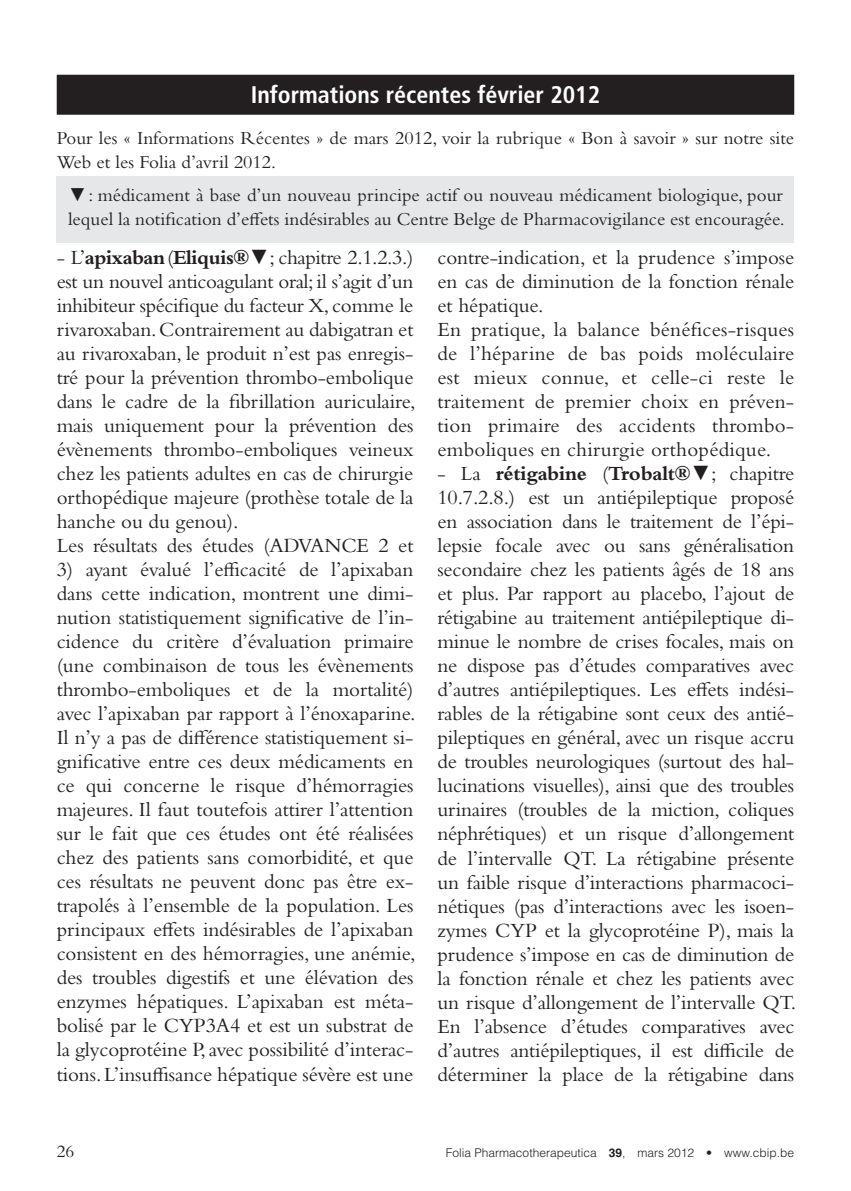
<style>
.page{position:relative;width:851px;height:1191px;background:#fff}
.page>*{position:absolute;margin:0;border:0;box-sizing:border-box;transform-origin:0 0}
.t1{font:700 condensed 24px "Frutiger LT Std";color:#fff}
.t2{font:21px/24px "Bembo Std";letter-spacing:-.005em;color:#231f20}
.t3{font:19px/24px "Bembo Std";color:#231f20}
.t4{font:18px "Bembo Std";color:#231f20}
.t5{font:300 12px "Helvetica LT Std";color:#231f20}
.s1{font-family:"Arial"}
.s2{font-weight:700}
</style>
<div class="page">
<div style="left:57px;top:75px;width:737px;height:40px;background:#231f20"></div>
<div style="left:57px;top:176px;width:737px;height:67px;background:#e6e7e9"></div>
<p class="t1" style="left:251px;top:80px;width:351px">Informations récentes février 2012</p>
<p class="t3" style="left:57px;top:126px;width:738px">Pour les « Informations Récentes » de mars 2012, voir la rubrique « Bon à savoir » sur notre site<br>Web et les Folia d’avril 2012.</p>
<p class="t3" style="left:68px;top:183px;width:718px"><span class="s1">▼</span>: médicament à base d’un nouveau principe actif ou nouveau médicament biologique, pour lequel la notification d’effets indésirables au Centre Belge de Pharmacovigilance est encouragée.</p>
<p class="t2" style="left:57px;top:245px;width:360px">- L’<span class="s2">apixaban</span>(<span class="s2">Eliquis®</span><span class="s1">▼</span>; chapitre 2.1.2.3.) est un nouvel anticoagulant oral; il s’agit d’un inhibiteur spécifique du facteur X, comme le rivaroxaban. Contrairement au dabigatran et au rivaroxaban, le produit n’est pas enregis&shy;tré pour la prévention thrombo-embolique dans le cadre de la fibrillation auriculaire, mais uniquement pour la prévention des évènements thrombo-emboliques veineux chez les patients adultes en cas de chirurgie orthopédique majeure (prothèse totale de la hanche ou du genou).<br>Les résultats des études (ADVANCE 2 et</p>
<p class="t2" style="left:57px;top:557px;width:360px;text-align:justify">3) ayant évalué l’efficacité de l’apixaban dans cette indication, montrent une dimi&shy;nution statistiquement significative de l’in&shy;cidence du critère d’évaluation primaire (une combinaison de tous les évènements thrombo-emboliques et de la mortalité) avec l’apixaban par rapport à l’énoxaparine.<br>Il n’y a pas de différence statistiquement si&shy;gnificative entre ces deux médicaments en ce qui concerne le risque d’hémorragies majeures. Il faut toutefois attirer l’attention sur le fait que ces études ont été réalisées chez des patients sans comorbidité, et que ces résultats ne peuvent donc pas être ex&shy;trapolés à l’ensemble de la population. Les principaux effets indésirables de l’apixaban consistent en des hémorragies, une anémie, des troubles digestifs et une élévation des enzymes hépatiques. L’apixaban est méta&shy;bolisé par le CYP3A4 et est un substrat de la glycoprotéine P, avec possibilité d’interac&shy;tions. L’insuffisance hépatique sévère est une</p>
<p class="t2" style="left:437px;top:245px;width:358px">contre-indication, et la prudence s’impose en cas de diminution de la fonction rénale et hépatique.<br>En pratique, la balance bénéfices-risques de l’héparine de bas poids moléculaire est mieux connue, et celle-ci reste le traitement de premier choix en préven&shy;tion primaire des accidents thrombo&shy;emboliques en chirurgie orthopédique.</p>
<p class="t2" style="left:437px;top:461px;width:360px;text-align:justify">- La <span class="s2">rétigabine</span> (<span class="s2">Trobalt®</span><span class="s1">▼</span>; chapitre 10.7.2.8.) est un antiépileptique proposé en association dans le traitement de l’épi&shy;lepsie focale avec ou sans généralisation secondaire chez les patients âgés de 18 ans et plus. Par rapport au placebo, l’ajout de rétigabine au traitement antiépileptique di&shy;minue le nombre de crises focales, mais on ne dispose pas d’études comparatives avec d’autres antiépileptiques. Les effets indési&shy;rables de la rétigabine sont ceux des antié&shy;pileptiques en général, avec un risque accru de troubles neurologiques (surtout des hal&shy;lucinations visuelles), ainsi que des troubles urinaires (troubles de la miction, coliques néphrétiques) et un risque d’allongement de l’intervalle QT. La rétigabine présente un faible risque d’interactions pharmacoci&shy;nétiques (pas d’interactions avec les isoen&shy;zymes CYP et la glycoprotéine P), mais la prudence s’impose en cas de diminution de la fonction rénale et chez les patients avec un risque d’allongement de l’intervalle QT.<br>En l’absence d’études comparatives avec d’autres antiépileptiques, il est difficile de déterminer la place de la rétigabine dans</p>
<p class="t4" style="left:57px;top:1140px;width:19px">26</p>
<p class="t5" style="left:445px;top:1145px;width:350px">Folia Pharmacotherapeutica <span class="s2">39</span>, mars 2012 • www.cbip.be</p>
</div>
